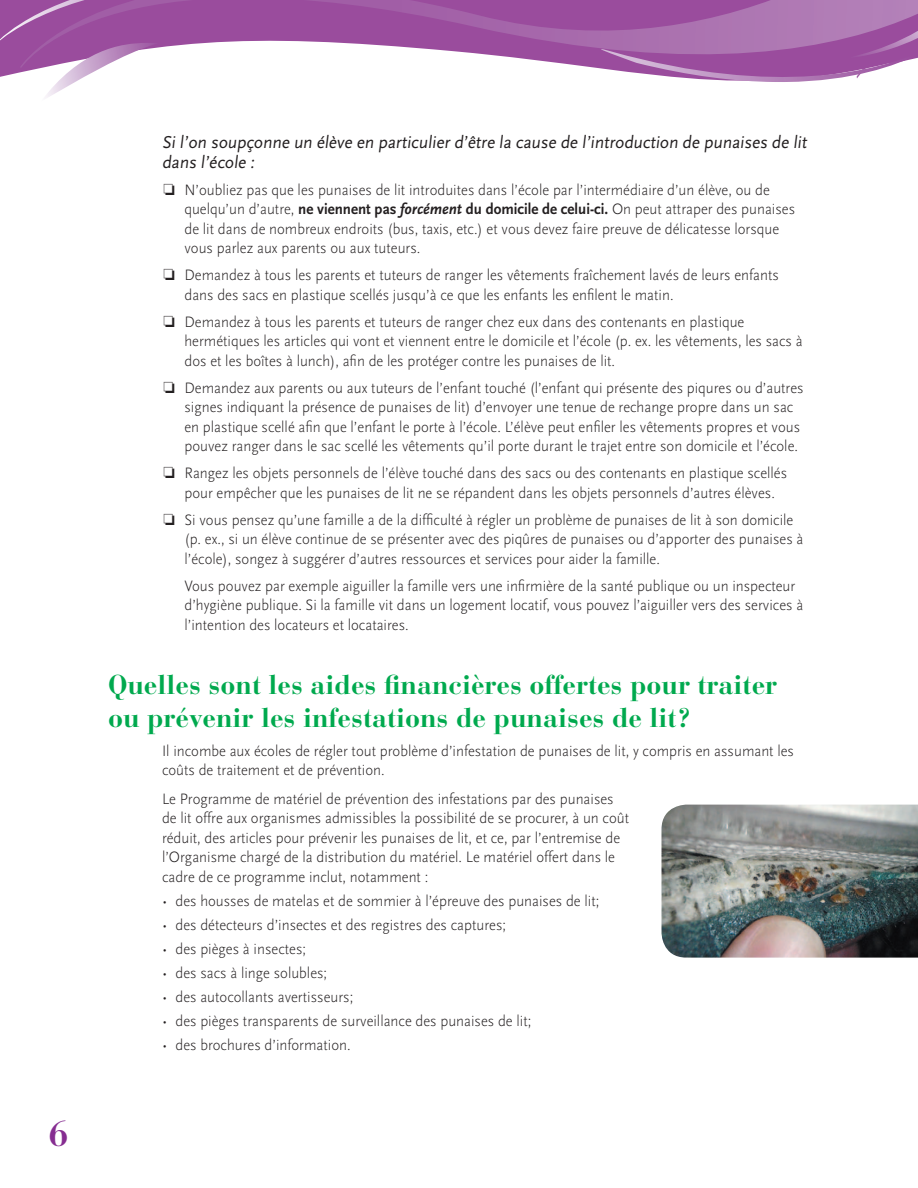
<style>
.page{position:relative;width:918px;height:1188px;background:#fff}
.page>*{position:absolute;margin:0;border:0;box-sizing:border-box;transform-origin:0 0}
.t1{font:700 36px "Bauer Bodoni";color:#862d91}
.section_head{font:700 27px/33px "Bauer Bodoni";color:#00a94e}
.subsub{font:18px/19.5px "Scala Sans";color:#231f20;scale:.95 1}
.box_number_tabs{font:300 15.75px/19.5px "Scala Sans";color:#231f20;scale:.95 1}
.text{font:300 15.75px/19.5px "Scala Sans";color:#231f20;scale:.95 1}
.bullit{font:300 15.75px "Scala Sans";color:#231f20;scale:.95 1}
.s1{font-weight:700}
.s2{font-weight:700;font-style:italic}
</style>
<div class="page">
<img style="left:662px;top:805px;width:256px;height:153px">
<svg style="left:0;top:0;width:82px;height:98px"></svg>
<svg style="left:687px;top:78px;width:171px;height:4px"></svg>
<svg style="left:20px;top:0;width:898px;height:78px"></svg>
<h1 class="t1" style="left:48px;top:1112px;width:22px">6</h1>
<p class="subsub" style="left:162px;top:133px;width:683px">Si l’on soupçonne un élève en particulier d’être la cause de l’introduction de punaises de lit dans l’école :</p>
<p class="box_number_tabs" style="left:184px;top:180px;width:644px;text-indent:-21px">❏ N’oubliez pas que les punaises de lit introduites dans l’école par l’intermédiaire d’un élève, ou de quelqu’un d’autre, <span class="s1">ne viennent pas</span> <span class="s2">forcément</span> <span class="s1">du domicile de celui-ci.</span> On peut attraper des punaises de lit dans de nombreux endroits (bus, taxis, etc.) et vous devez faire preuve de délicatesse lorsque vous parlez aux parents ou aux tuteurs.</p>
<p class="box_number_tabs" style="left:184px;top:266px;width:627px;text-indent:-21px">❏ Demandez à tous les parents et tuteurs de ranger les vêtements fraîchement lavés de leurs enfants dans des sacs en plastique scellés jusqu’à ce que les enfants les enfilent le matin.</p>
<p class="box_number_tabs" style="left:184px;top:312px;width:652px;text-indent:-21px">❏ Demandez à tous les parents et tuteurs de ranger chez eux dans des contenants en plastique hermétiques les articles qui vont et viennent entre le domicile et l’école (p. ex. les vêtements, les sacs à dos et les boîtes à lunch), afin de les protéger contre les punaises de lit.</p>
<p class="box_number_tabs" style="left:184px;top:378px;width:653px;text-indent:-21px">❏ Demandez aux parents ou aux tuteurs de l’enfant touché (l’enfant qui présente des piqures ou d’autres signes indiquant la présence de punaises de lit) d’envoyer une tenue de rechange propre dans un sac en plastique scellé afin que l’enfant le porte à l’école. L’élève peut enfiler les vêtements propres et vous pouvez ranger dans le sac scellé les vêtements qu’il porte durant le trajet entre son domicile et l’école.</p>
<p class="box_number_tabs" style="left:164px;top:464px;width:658px;text-align:center">❏ Rangez les objets personnels de l’élève touché dans des sacs ou des contenants en plastique scellés pour empêcher que les punaises de lit ne se répandent dans les objets personnels d’autres élèves.</p>
<p class="box_number_tabs" style="left:184px;top:510px;width:653px;text-indent:-21px">❏ Si vous pensez qu’une famille a de la difficulté à régler un problème de punaises de lit à son domicile (p. ex., si un élève continue de se présenter avec des piqûres de punaises ou d’apporter des punaises à l’école), songez à suggérer d’autres ressources et services pour aider la famille.</p>
<p class="box_number_tabs" style="left:184px;top:576px;width:653px">Vous pouvez par exemple aiguiller la famille vers une infirmière de la santé publique ou un inspecteur d’hygiène publique. Si la famille vit dans un logement locatif, vous pouvez l’aiguiller vers des services à l’intention des locateurs et locataires.</p>
<p class="section_head" style="left:108px;top:669px;width:671px">Quelles sont les aides financières offertes pour traiter ou prévenir les infestations de punaises de lit?</p>
<p class="text" style="left:162px;top:741px;width:667px">Il incombe aux écoles de régler tout problème d’infestation de punaises de lit, y compris en assumant les coûts de traitement et de prévention.</p>
<p class="text" style="left:162px;top:789px;width:493px">Le Programme de matériel de prévention des infestations par des punaises de lit offre aux organismes admissibles la possibilité de se procurer, à un coût réduit, des articles pour prévenir les punaises de lit, et ce, par l’entremise de l’Organisme chargé de la distribution du matériel. Le matériel offert dans le cadre de ce programme inclut, notamment :</p>
<p class="bullit" style="left:162px;top:892px;width:462px">• des housses de matelas et de sommier à l’épreuve des punaises de lit;</p>
<p class="bullit" style="left:162px;top:916px;width:364px">• des détecteurs d’insectes et des registres des captures;</p>
<p class="bullit" style="left:162px;top:940px;width:153px">• des pièges à insectes;</p>
<p class="bullit" style="left:162px;top:964px;width:175px">• des sacs à linge solubles;</p>
<p class="bullit" style="left:162px;top:988px;width:203px">• des autocollants avertisseurs;</p>
<p class="bullit" style="left:162px;top:1012px;width:390px">• des pièges transparents de surveillance des punaises de lit;</p>
<p class="bullit" style="left:162px;top:1036px;width:200px">• des brochures d’information.</p>
</div>
